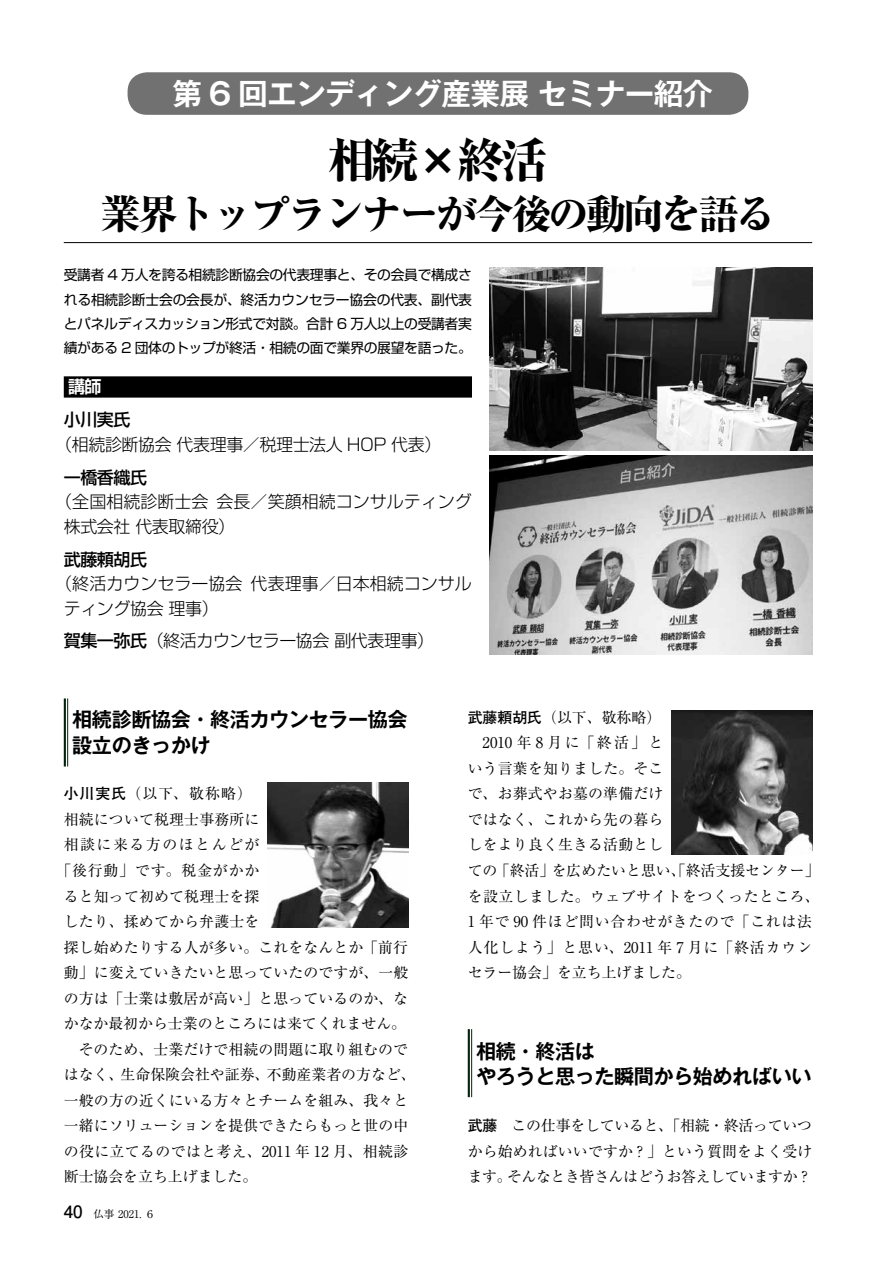
<style>
.page{position:relative;width:893px;height:1263px;background:#fff}
.page>*{position:absolute;margin:0;border:0;box-sizing:border-box;transform-origin:0 0}
.t1{font:800 47.85px "Ryumin Pro";color:#000}
.t2{font:800 40.35px "Ryumin Pro";letter-spacing:-.075em;color:#000}
.t3{font:700 29.7px "Gothic MB101 Pro De";letter-spacing:-.025em;color:#fff}
.t4{font:700 20.25px/25.5px "Gothic MB101 Pro De";letter-spacing:-.025em;color:#000}
.t5{font:300 16.95px/24.5px "Shin Go Pro";color:#000}
.t6{font:300 16.95px "Shin Go Pro";letter-spacing:-.025em;color:#000}
.t7{font:500 16.95px "Shin Go Pro";letter-spacing:-.025em;color:#000}
.t8{font:700 16.95px "Shin Go Pro De";color:#fff}
.t9{font:14.85px/25.5px "Ryumin Pro";letter-spacing:.005em;color:#000;text-align:justify}
.t10{font:14.85px "Ryumin Pro";letter-spacing:.06em;color:#000}
.t11{font:14.85px "Ryumin Pro";letter-spacing:.025em;color:#000}
.t12{font:14.85px "Ryumin Pro";letter-spacing:.03em;color:#000}
.t13{font:14.85px "Ryumin Pro";letter-spacing:.05em;color:#000}
.t14{font:14.85px "Ryumin Pro";letter-spacing:.105em;color:#000}
.t15{font:13.8px/24.5px "Shin Go Pro";letter-spacing:-.025em;color:#000;text-align:justify}
.t16{font:10.65px "Ryumin Pro";color:#000}
.s1{font-weight:500}
.s2{font-family:"Futo Go B101 Pro";font-weight:700}
.s3{font-family:"Futo Go B101 Pro";font-weight:700;font-size:16.95px}
</style>
<div class="page">
<div style="left:128px;top:72px;width:620px;height:43px;background:#727171;border-radius:20px"></div>
<hr style="left:64px;top:242px;width:748px;height:1px;background:#000">
<div style="left:64px;top:376px;width:408px;height:22px;background:#000"></div>
<hr style="left:67px;top:698px;width:1px;height:68px;background:#00240b">
<hr style="left:64px;top:698px;width:2px;height:68px;background:#00240b">
<hr style="left:471px;top:1029px;width:1px;height:68px;background:#00240b">
<hr style="left:468px;top:1029px;width:2px;height:68px;background:#00240b">
<img style="left:489px;top:268px;width:323px;height:183px">
<img style="left:489px;top:455px;width:323px;height:200px">
<img style="left:268px;top:782px;width:140px;height:145px">
<img style="left:672px;top:710px;width:140px;height:145px">
<h3 class="t3" style="left:172px;top:69px;width:541px">第 6 回エンディング産業展 セミナー紹介</h3>
<h1 class="t1" style="left:328px;top:123px;width:222px">相続×終活</h1>
<h2 class="t2" style="left:100px;top:182px;width:677px">業界トップランナーが今後の動向を語る</h2>
<p class="t15" style="left:64px;top:261px;width:410px">受講者 4 万人を誇る相続診断協会の代表理事と、その会員で構成される相続診断士会の会長が、終活カウンセラー協会の代表、副代表とパネルディスカッション形式で対談。合計 6 万人以上の受講者実績がある 2 団体のトップが終活・相続の面で業界の展望を語った。</p>
<p class="t8" style="left:68px;top:373px;width:35px">講師</p>
<p class="t7" style="left:64px;top:406px;width:68px">小川実氏</p>
<p class="t6" style="left:55px;top:430px;width:388px">（相続診断協会 代表理事／税理士法人 HOP 代表）</p>
<p class="t7" style="left:64px;top:463px;width:85px">一橋香織氏</p>
<p class="t5" style="left:64px;top:487px;width:410px;text-indent:-9px">（全国相続診断士会 会長／笑顔相続コンサルティング株式会社 代表取締役）</p>
<p class="t7" style="left:64px;top:545px;width:85px">武藤頼胡氏</p>
<p class="t5" style="left:64px;top:569px;width:410px;text-indent:-9px">（終活カウンセラー協会 代表理事／日本相続コンサルティング協会 理事）</p>
<p class="t6" style="left:64px;top:627px;width:372px"><span class="s1">賀集一弥氏</span>（終活カウンセラー協会 副代表理事）</p>
<h3 class="t4" style="left:72px;top:704px;width:337px">相続診断協会・終活カウンセラー協会設立のきっかけ</h3>
<p class="t9" style="left:64px;top:780px;width:190px"><span class="s2">小川実氏</span>（以下、敬称略）</p>
<p class="t9" style="left:64px;top:806px;width:197px">相続について税理士事務所に</p>
<p class="t14" style="left:64px;top:833px;width:197px">相談に来る方のほとんどが</p>
<p class="t10" style="left:56px;top:859px;width:204px">「後行動」です。税金がかか</p>
<p class="t9" style="left:64px;top:882px;width:197px">ると知って初めて税理士を探</p>
<p class="t9" style="left:64px;top:908px;width:197px">したり、揉めてから弁護士を</p>
<p class="t9" style="left:64px;top:933px;width:346px">探し始めたりする人が多い。これをなんとか「前行</p>
<p class="t9" style="left:64px;top:959px;width:346px">動」に変えていきたいと思っていたのですが、一般</p>
<p class="t9" style="left:64px;top:984px;width:346px">の方は「士業は敷居が高い」と思っているのか、な</p>
<p class="t9" style="left:64px;top:1010px;width:344px">かなか最初から士業のところには来てくれません。</p>
<p class="t9" style="left:79px;top:1035px;width:331px">そのため、士業だけで相続の問題に取り組むので</p>
<p class="t9" style="left:64px;top:1061px;width:353px">はなく、生命保険会社や証券、不動産業者の方など、</p>
<p class="t9" style="left:64px;top:1086px;width:346px">一般の方の近くにいる方々とチームを組み、我々と</p>
<p class="t9" style="left:64px;top:1112px;width:346px">一緒にソリューションを提供できたらもっと世の中</p>
<p class="t11" style="left:64px;top:1139px;width:346px">の役に立てるのではと考え、2011 年 12 月、相続診</p>
<p class="t9" style="left:64px;top:1163px;width:195px">断士協会を立ち上げました。</p>
<p class="t16" style="left:64px;top:1206px;width:93px"><span class="s3">40</span> 仏事 2021. ６</p>
<p class="t9" style="left:468px;top:704px;width:195px"><span class="s2">武藤頼胡氏</span>（以下、敬称略）</p>
<p class="t9" style="left:483px;top:729px;width:182px">2010 年 8 月に「終活」と</p>
<p class="t9" style="left:468px;top:755px;width:197px">いう言葉を知りました。そこ</p>
<p class="t9" style="left:468px;top:780px;width:197px">で、お葬式やお墓の準備だけ</p>
<p class="t9" style="left:468px;top:806px;width:197px">ではなく、これから先の暮ら</p>
<p class="t9" style="left:468px;top:831px;width:197px">しをより良く生きる活動とし</p>
<p class="t9" style="left:468px;top:857px;width:353px">ての「終活」を広めたいと思い、「終活支援センター」</p>
<p class="t12" style="left:468px;top:884px;width:353px">を設立しました。ウェブサイトをつくったところ、</p>
<p class="t13" style="left:468px;top:910px;width:346px">1 年で 90 件ほど問い合わせがきたので「これは法</p>
<p class="t10" style="left:468px;top:935px;width:346px">人化しよう」と思い、2011 年 7 月に「終活カウン</p>
<p class="t9" style="left:468px;top:959px;width:225px">セラー協会」を立ち上げました。</p>
<h3 class="t4" style="left:476px;top:1036px;width:337px">相続・終活は<br>やろうと思った瞬間から始めればいい</h3>
<p class="t9" style="left:468px;top:1112px;width:346px"><span class="s2">武藤</span> この仕事をしていると、「相続・終活っていつから始めればいいですか？」という質問をよく受けます。そんなとき皆さんはどうお答えしていますか？</p>
</div>
